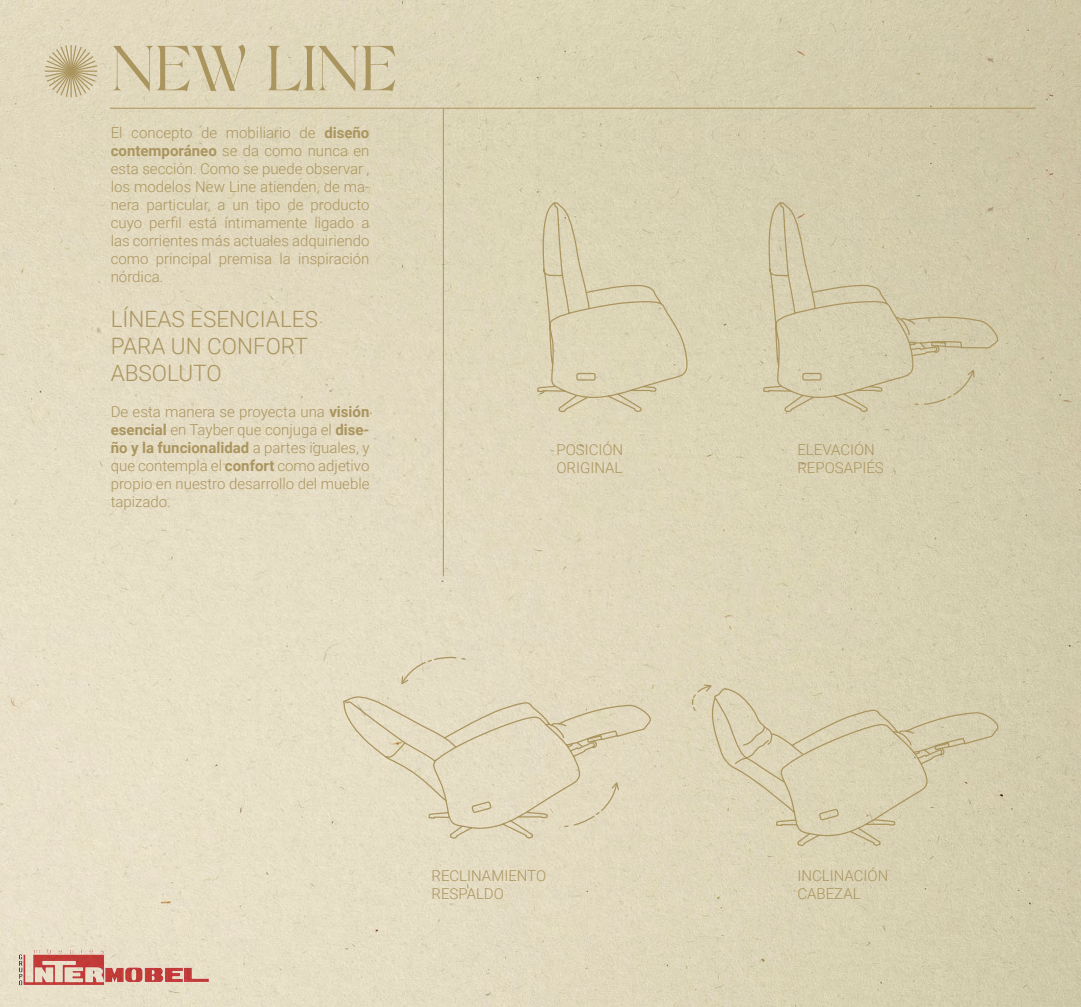
<style>
.page{position:relative;width:1081px;height:1007px;background:#fff}
.page>*{position:absolute;margin:0;border:0;box-sizing:border-box;transform-origin:0 0}
.t1{font:62.5px "Bonky Serif";color:#ab955f}
.t2{font:300 22.5px/27px "Roboto";color:#ab955f}
.t3{font:300 15px/18px "Roboto";color:#ab955f}
.s1{font-weight:700}
</style>
<div class="page">
<img style="left:0;top:135px;width:1081px;height:871px">
<img style="left:0;top:0;width:1081px;height:135px">
<hr style="left:443px;top:108px;width:1px;height:468px;background:#ab955f">
<hr style="left:110px;top:108px;width:926px;height:1px;background:#ab955f">
<svg style="left:44px;top:44px;width:54px;height:54px;background:#cfc3a0"></svg>
<svg style="left:536px;top:202px;width:152px;height:213px;background:#dad1b2"></svg>
<svg style="left:341px;top:687px;width:657px;height:161px;background:#ddd3b7"></svg>
<svg style="left:564px;top:780px;width:56px;height:47px;background:#dfd6ba"></svg>
<svg style="left:400px;top:656px;width:66px;height:29px;background:#e1d8be"></svg>
<svg style="left:691px;top:683px;width:22px;height:28px"></svg>
<svg style="left:762px;top:202px;width:237px;height:213px;background:#d3caaa"></svg>
<img style="left:19px;top:950px;width:192px;height:36px">
<h1 class="t1" style="left:112px;top:32px;width:286px">NEW LINE</h1>
<p class="t3" style="left:111px;top:123px;width:260px;text-align:justify">El concepto de mobiliario de <span class="s1">diseño contemporáneo</span> se da como nunca en esta sección. Como se puede observar , los modelos New Line atienden, de ma&shy;nera particular, a un tipo de producto cuyo perfil está íntimamente ligado a las corrientes más actuales adquiriendo como principal premisa la inspiración nórdica.</p>
<h2 class="t2" style="left:111px;top:305px;width:209px">LÍNEAS ESENCIALES<br>PARA UN CONFORT<br>ABSOLUTO</h2>
<p class="t3" style="left:111px;top:402px;width:260px;text-align:justify">De esta manera se proyecta una <span class="s1">visión esencial</span> en Tayber que conjuga el <span class="s1">dise&shy;ño y la funcionalidad</span> a partes iguales, y que contempla el <span class="s1">confort</span> como adjetivo propio en nuestro desarrollo del mueble tapizado.</p>
<p class="t3" style="left:556px;top:440px;width:68px">POSICIÓN<br>ORIGINAL</p>
<p class="t3" style="left:797px;top:440px;width:88px">ELEVACIÓN<br>REPOSAPIÉS</p>
<p class="t3" style="left:431px;top:865px;width:116px">RECLINAMIENTO<br>RESPALDO</p>
<p class="t3" style="left:797px;top:865px;width:92px">INCLINACIÓN<br>CABEZAL</p>
</div>
